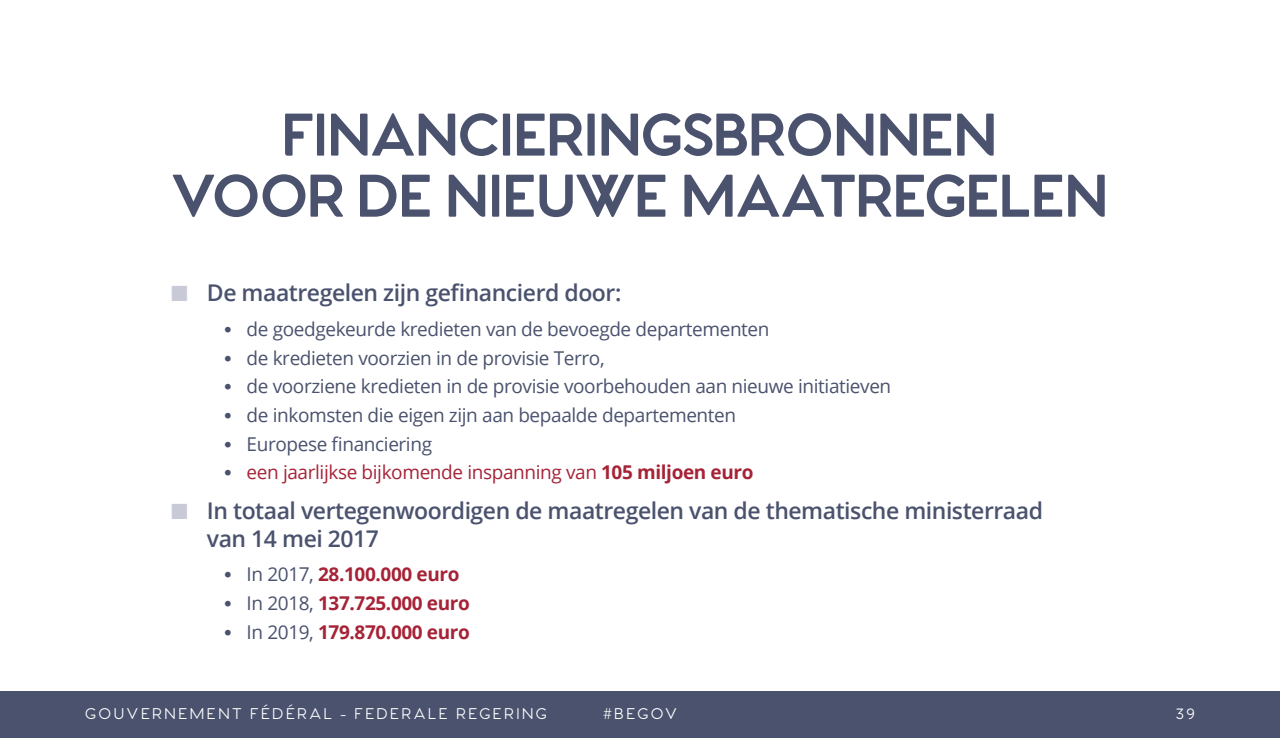
<style>
.page{position:relative;width:1280px;height:738px;background:#fff}
.page>*{position:absolute;margin:0;border:0;box-sizing:border-box;transform-origin:0 0}
.TTITRE{font:700 62px/61px "Venti CF";letter-spacing:-.02em;color:#4a526e;text-align:center}
.t1{font:600 23px/28px "Open Sans";letter-spacing:-.02em;color:#4a526e}
.t2{font:19px "Open Sans";letter-spacing:-.02em;color:#4a526e}
.t3{font:700 19px "Open Sans";letter-spacing:-.02em;color:#a62337}
.t4{font:19px "Open Sans";letter-spacing:-.02em;color:#a62337}
.t5{font:500 16px "Venti CF";letter-spacing:.16em;color:#fff}
.s1{font-family:"Venti CF";font-weight:600;font-size:30px}
.s2{font-family:"Venti CF";font-weight:600;font-size:30px;color:#4a526e}
.s3{font-weight:700}
.s4{font-weight:400;color:#4a526e}
</style>
<div class="page">
<div style="left:0;top:690px;width:1280px;height:47px;background:#4a526e"></div>
<p class="TTITRE" style="left:171px;top:108px;width:939px">FINANCIERINGSBRONNEN<br>VOOR DE NIEUWE MAATREGELEN</p>
<p class="t1" style="left:207px;top:278px;width:416px">De maatregelen zijn gefinancierd door:</p>
<p class="t2" style="left:224px;top:315px;width:547px"><span class="s1">•</span> de goedgekeurde kredieten van de bevoegde departementen</p>
<p class="t2" style="left:224px;top:344px;width:382px"><span class="s1">•</span> de kredieten voorzien in de provisie Terro,</p>
<p class="t2" style="left:224px;top:373px;width:669px"><span class="s1">•</span> de voorziene kredieten in de provisie voorbehouden aan nieuwe initiatieven</p>
<p class="t2" style="left:224px;top:401px;width:514px"><span class="s1">•</span> de inkomsten die eigen zijn aan bepaalde departementen</p>
<p class="t2" style="left:224px;top:430px;width:210px"><span class="s1">•</span> Europese financiering</p>
<p class="t4" style="left:224px;top:459px;width:531px"><span class="s2">•</span> een jaarlijkse bijkomende inspanning van <span class="s3">105 miljoen euro</span></p>
<p class="t1" style="left:207px;top:495px;width:838px">In totaal vertegenwoordigen de maatregelen van de thematische ministerraad van 14 mei 2017</p>
<p class="t3" style="left:224px;top:560px;width:237px"><span class="s2">•</span> <span class="s4">In 2017,</span> 28.100.000 euro</p>
<p class="t3" style="left:224px;top:589px;width:248px"><span class="s2">•</span> <span class="s4">In 2018,</span> 137.725.000 euro</p>
<p class="t3" style="left:224px;top:617px;width:248px"><span class="s2">•</span> <span class="s4">In 2019,</span> 179.870.000 euro</p>
<p class="t5" style="left:85px;top:703px;width:463px">GOUVERNEMENT FÉDÉRAL - FEDERALE REGERING</p>
<p class="t5" style="left:603px;top:703px;width:75px">#BEGOV</p>
<p class="t5" style="left:1176px;top:703px;width:20px">39</p>
</div>
